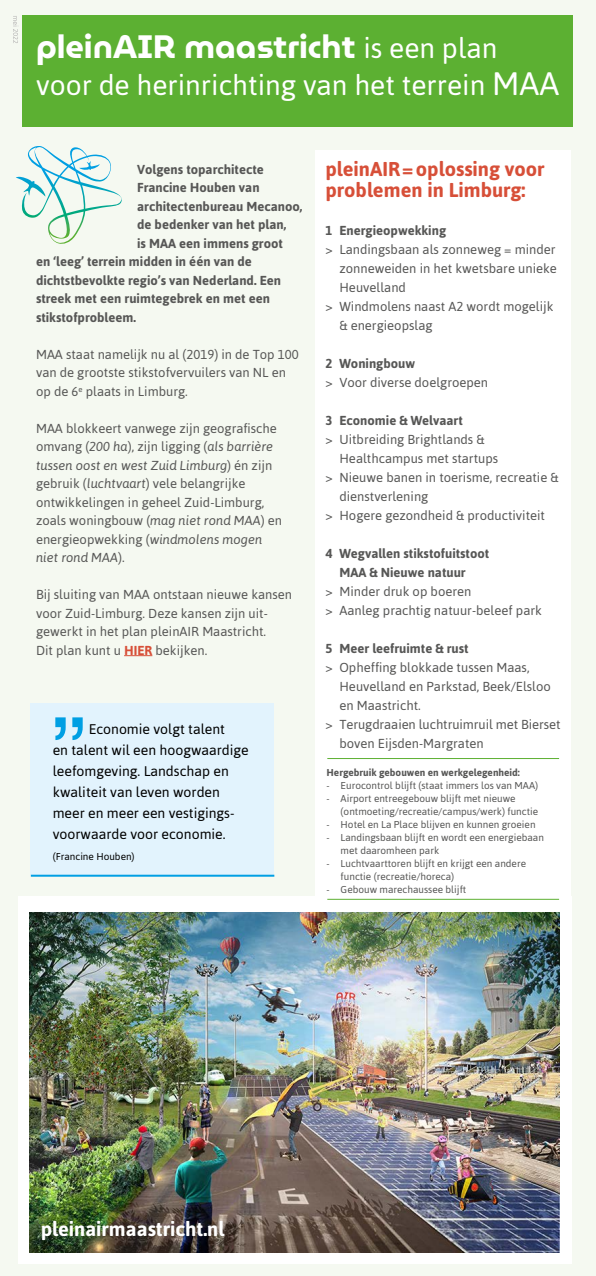
<style>
.page{position:relative;width:596px;height:1276px;background:#fff}
.page>*{position:absolute;margin:0;border:0;box-sizing:border-box;transform-origin:0 0}
.t1{font:100 32.4px "Museo Moderno";color:#fff}
.t2{font:28.1px "Asap";color:#fff}
.t3{font:700 20px/21px "Asap";color:#d74f38}
.t4{font:700 20px "Asap";color:#fff}
.t5{font:14px/21px "Asap";color:#000}
.t6{font:13px/18.5px "Asap";color:#575756}
.t7{font:700 13px/19px "Asap";color:#575756}
.t8{font:10px/13px "Asap";color:#575756}
.t9{font:700 10px "Asap";color:#575756}
.t10{font:10px "Asap";color:#000}
.s1{font-family:"Asap";font-weight:400;font-size:28.1px}
.s2{font-size:32.4px}
.s3{font-style:italic}
.s4{font-weight:700;color:#d74f38}
</style>
<div class="page">
<div style="left:0;top:0;width:595px;height:1276px;background:#f5f9f1"></div>
<div style="left:18px;top:896px;width:553px;height:367px;background:#fff"></div>
<div style="left:315px;top:150px;width:255px;height:1027px;background:#fff"></div>
<div style="left:30px;top:703px;width:244px;height:171px;background:#e2f3fd"></div>
<div style="left:23px;top:16px;width:550px;height:111px;background:#5cb032"></div>
<svg style="left:124px;top:655px;width:28px;height:1px"></svg>
<svg style="left:16px;top:146px;width:106px;height:98px"></svg>
<svg style="left:55px;top:717px;width:28px;height:23px"></svg>
<hr style="left:31px;top:874px;width:243px;height:2px;background:#009fe3">
<hr style="left:327px;top:899px;width:231px;height:1px;background:#5cb032">
<hr style="left:327px;top:758px;width:231px;height:1px;background:#5cb032">
<img style="left:30px;top:912px;width:529px;height:340px">
<svg style="left:13px;top:16px;width:5px;height:27px"></svg>
<h1 class="t1" style="left:36px;top:22px;width:462px">pleinAIR maastricht <span class="s1">is een plan</span></h1>
<h2 class="t2" style="left:36px;top:69px;width:524px">voor de herinrichting van het terrein <span class="s2">MAA</span></h2>
<p class="t7" style="left:137px;top:160px;width:128px">Volgens toparchitecte</p>
<p class="t7" style="left:137px;top:178px;width:124px">Francine Houben van</p>
<p class="t7" style="left:137px;top:197px;width:167px">architectenbureau Mecanoo,</p>
<p class="t7" style="left:137px;top:215px;width:151px">de bedenker van het plan,</p>
<p class="t7" style="left:137px;top:234px;width:147px">is MAA een immens groot</p>
<p class="t7" style="left:36px;top:252px;width:217px">en ‘leeg’ terrein midden in één van de</p>
<p class="t7" style="left:36px;top:271px;width:246px">dichtstbevolkte regio’s van Nederland. Een</p>
<p class="t7" style="left:36px;top:289px;width:235px">streek met een ruimtegebrek en met een</p>
<p class="t7" style="left:36px;top:308px;width:101px">stikstofprobleem.</p>
<p class="t6" style="left:36px;top:345px;width:264px">MAA staat namelijk nu al (2019) in de Top 100 van de grootste stikstofvervuilers van NL en op de 6<sup>e</sup> plaats in Limburg.</p>
<p class="t6" style="left:36px;top:419px;width:247px">MAA blokkeert vanwege zijn geografische omvang (<span class="s3">200 ha</span>), zijn ligging (<span class="s3">als barrière tussen oost en west Zuid Limburg</span>) én zijn gebruik (<span class="s3">luchtvaart</span>) vele belangrijke ontwikkelingen in geheel Zuid-Limburg, zoals woningbouw (<span class="s3">mag niet rond MAA</span>) en energieopwekking (<span class="s3">windmolens mogen niet rond MAA</span>).</p>
<p class="t6" style="left:36px;top:585px;width:257px">Bij sluiting van MAA ontstaan nieuwe kansen voor Zuid-Limburg. Deze kansen zijn uit&shy;gewerkt in het plan pleinAIR Maastricht.<br>Dit plan kunt u <span class="s4">HIER</span> bekijken.</p>
<p class="t5" style="left:53px;top:718px;width:197px;text-indent:36px">Economie volgt talent<br>en talent wil een hoogwaardige leefomgeving. Landschap en kwaliteit van leven worden meer en meer een vestigings&shy;voorwaarde voor economie.</p>
<p class="t10" style="left:53px;top:850px;width:83px">(Francine Houben)</p>
<h3 class="t3" style="left:325px;top:158px;width:220px">pleinAIR= oplossing voor problemen in Limburg:</h3>
<p class="t7" style="left:325px;top:220px;width:122px">1 Energieopwekking</p>
<p class="t6" style="left:325px;top:240px;width:231px">&gt; Landingsbaan als zonneweg = minder</p>
<p class="t6" style="left:339px;top:259px;width:219px">zonneweiden in het kwetsbare unieke</p>
<p class="t6" style="left:339px;top:278px;width:68px">Heuvelland</p>
<p class="t6" style="left:325px;top:297px;width:229px">&gt; Windmolens naast A2 wordt mogelijk</p>
<p class="t6" style="left:339px;top:316px;width:95px">&amp; energieopslag</p>
<p class="t7" style="left:325px;top:353px;width:91px">2 Woningbouw</p>
<p class="t6" style="left:325px;top:373px;width:164px">&gt; Voor diverse doelgroepen</p>
<p class="t7" style="left:325px;top:410px;width:139px">3 Economie &amp; Welvaart</p>
<p class="t6" style="left:325px;top:430px;width:160px">&gt; Uitbreiding Brightlands &amp;</p>
<p class="t6" style="left:339px;top:449px;width:160px">Healthcampus met startups</p>
<p class="t6" style="left:325px;top:468px;width:234px">&gt; Nieuwe banen in toerisme, recreatie &amp;</p>
<p class="t6" style="left:339px;top:487px;width:90px">dienstverlening</p>
<p class="t6" style="left:325px;top:506px;width:221px">&gt; Hogere gezondheid &amp; productiviteit</p>
<p class="t7" style="left:339px;top:543px;width:151px;text-indent:-14px">4 Wegvallen stikstofuitstoot<br>MAA &amp; Nieuwe natuur</p>
<p class="t6" style="left:325px;top:581px;width:218px;line-height:19px">&gt; Minder druk op boeren<br>&gt; Aanleg prachtig natuur-beleef park</p>
<p class="t7" style="left:325px;top:638px;width:145px">5 Meer leefruimte &amp; rust</p>
<p class="t6" style="left:325px;top:658px;width:205px">&gt; Opheffing blokkade tussen Maas,</p>
<p class="t6" style="left:339px;top:677px;width:213px">Heuvelland en Parkstad, Beek/Elsloo</p>
<p class="t6" style="left:339px;top:696px;width:83px">en Maastricht.</p>
<p class="t6" style="left:325px;top:715px;width:236px">&gt; Terugdraaien luchtruimruil met Bierset</p>
<p class="t6" style="left:339px;top:734px;width:146px">boven Eijsden-Margraten</p>
<p class="t9" style="left:326px;top:766px;width:195px">Hergebruik gebouwen en werkgelegenheid:</p>
<p class="t8" style="left:326px;top:779px;width:213px">- Eurocontrol blijft (staat immers los van MAA)</p>
<p class="t8" style="left:340px;top:792px;width:199px;text-indent:-14px">- Airport entreegebouw blijft met nieuwe (ontmoeting/recreatie/campus/werk) functie</p>
<p class="t8" style="left:326px;top:818px;width:210px">- Hotel en La Place blijven en kunnen groeien</p>
<p class="t8" style="left:340px;top:831px;width:205px;text-indent:-14px">- Landingsbaan blijft en wordt een energiebaan met daaromheen park</p>
<p class="t8" style="left:340px;top:857px;width:187px;text-indent:-14px">- Luchtvaarttoren blijft en krijgt een andere functie (recreatie/horeca)</p>
<p class="t8" style="left:326px;top:883px;width:141px">- Gebouw marechaussee blijft</p>
<h3 class="t4" style="left:41px;top:1217px;width:185px">pleinairmaastricht.nl</h3>
</div>
